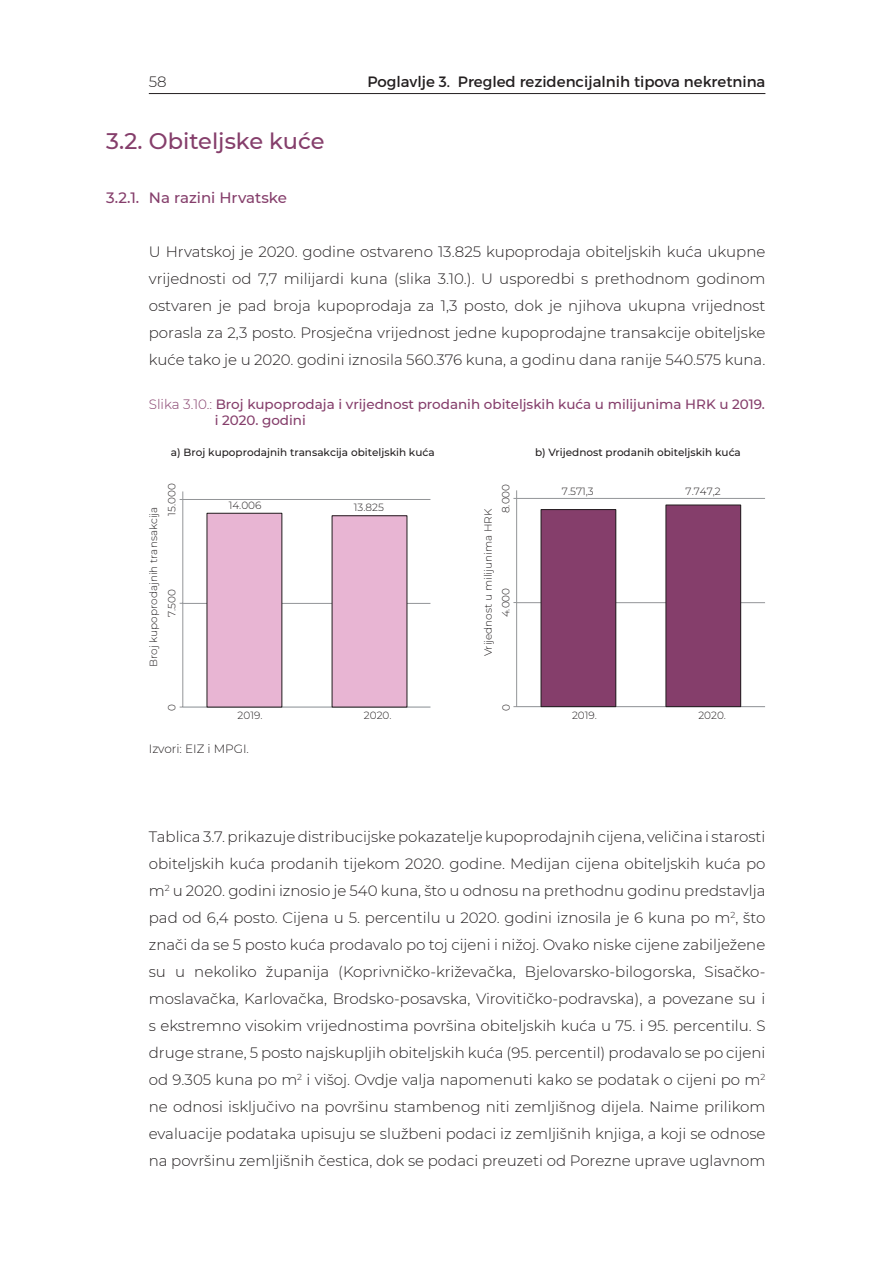
<style>
.page{position:relative;width:893px;height:1263px;background:#fff}
.page>*{position:absolute;margin:0;border:0;box-sizing:border-box;transform-origin:0 0}
.t1{font:500 22.5px "Montserrat";color:#853e6b}
.t2{font:300 15px/27px "Montserrat";color:#231f20;text-align:justify}
.t3{font:15px "Montserrat";color:#231f20}
.t4{font:500 15px "Montserrat";color:#853e6b}
.t5{font:500 13.5px/16.2px "Montserrat";color:#853e6b}
.t6{font:300 12px "Montserrat";color:#231f20}
.t7{font:300 10.5px "Montserrat";color:#231f20}
.t8{font:500 10.5px "Montserrat";color:#231f20}
.s1{font-weight:300}
</style>
<div class="page">
<hr style="left:149px;top:93px;width:616px;height:1px;background:#231f20">
<hr style="left:183px;top:491px;width:1px;height:216px;background:#939598">
<hr style="left:183px;top:707px;width:247px;height:1px;background:#939598">
<hr style="left:516px;top:490px;width:1px;height:217px;background:#939598">
<hr style="left:517px;top:706px;width:248px;height:1px;background:#939598">
<hr style="left:183px;top:603px;width:247px;height:1px;background:#939598">
<hr style="left:183px;top:499px;width:247px;height:1px;background:#939598">
<hr style="left:517px;top:602px;width:248px;height:1px;background:#939598">
<hr style="left:517px;top:498px;width:248px;height:1px;background:#939598">
<div style="left:207px;top:513px;width:75px;height:194px;background:#e8b5d3"></div>
<div style="left:332px;top:516px;width:75px;height:191px;background:#e8b5d3"></div>
<div style="left:541px;top:510px;width:75px;height:197px;background:#853e6b"></div>
<div style="left:541px;top:509px;width:75px;height:198px;border:1px solid #231f20"></div>
<div style="left:666px;top:505px;width:75px;height:202px;background:#853e6b"></div>
<div style="left:665px;top:505px;width:76px;height:202px;border:1px solid #231f20"></div>
<p class="t2" style="left:149px;top:68px;width:19px">58</p>
<p class="t3" style="left:367px;top:73px;width:399px">Poglavlje 3. Pregled rezidencijalnih tipova nekretnina</p>
<h1 class="t1" style="left:106px;top:126px;width:220px">3.2. Obiteljske kuće</h1>
<p class="t4" style="left:106px;top:188px;width:182px">3.2.1. Na razini Hrvatske</p>
<p class="t2" style="left:149px;top:238px;width:618px">U Hrvatskoj je 2020. godine ostvareno 13.825 kupoprodaja obiteljskih kuća ukupne vrijednosti od 7,7 milijardi kuna (slika 3.10.). U usporedbi s prethodnom godinom ostvaren je pad broja kupoprodaja za 1,3 posto, dok je njihova ukupna vrijednost porasla za 2,3 posto. Prosječna vrijednost jedne kupoprodajne transakcije obiteljske kuće tako je u 2020. godini iznosila 560.376 kuna, a godinu dana ranije 540.575 kuna.</p>
<p class="t5" style="left:215px;top:395px;width:552px;text-indent:-66px"><span class="s1">Slika 3.10.:</span> Broj kupoprodaja i vrijednost prodanih obiteljskih kuća u milijunima HRK u 2019. i 2020. godini</p>
<p class="t8" style="left:171px;top:448px;width:265px">a) Broj kupoprodajnih transakcija obiteljskih kuća</p>
<p class="t8" style="left:535px;top:448px;width:207px">b) Vrijednost prodanih obiteljskih kuća</p>
<p class="t7" style="left:149px;top:667px;width:162px;rotate:-90deg">Broj kupoprodajnih transakcija</p>
<p class="t7" style="left:168px;top:516px;width:34px;rotate:-90deg">15.000</p>
<p class="t7" style="left:562px;top:487px;width:33px">7.571,3</p>
<p class="t7" style="left:686px;top:487px;width:37px">7.747,2</p>
<p class="t7" style="left:502px;top:513px;width:31px;rotate:-90deg">8.000</p>
<p class="t7" style="left:229px;top:501px;width:34px">14.006</p>
<p class="t7" style="left:354px;top:503px;width:31px">13.825</p>
<p class="t7" style="left:484px;top:656px;width:149px;rotate:-90deg">Vrijednost u milijunima HRK</p>
<p class="t7" style="left:502px;top:617px;width:31px;rotate:-90deg">4.000</p>
<p class="t7" style="left:168px;top:617px;width:29px;rotate:-90deg">7.500</p>
<p class="t7" style="left:168px;top:710px;width:8px;rotate:-90deg">0</p>
<p class="t7" style="left:502px;top:711px;width:8px;rotate:-90deg">0</p>
<p class="t6" style="left:149px;top:740px;width:102px">Izvori: EIZ i MPGI.</p>
<p class="t7" style="left:238px;top:711px;width:26px">2019.</p>
<p class="t7" style="left:364px;top:711px;width:29px">2020.</p>
<p class="t7" style="left:572px;top:711px;width:26px">2019.</p>
<p class="t7" style="left:698px;top:711px;width:29px">2020.</p>
<p class="t2" style="left:149px;top:823px;width:618px">Tablica 3.7. prikazuje distribucijske pokazatelje kupoprodajnih cijena, veličina i starosti obiteljskih kuća prodanih tijekom 2020. godine. Medijan cijena obiteljskih kuća po m<sup>2</sup> u 2020. godini iznosio je 540 kuna, što u odnosu na prethodnu godinu predstavlja pad od 6,4 posto. Cijena u 5. percentilu u 2020. godini iznosila je 6 kuna po m<sup>2</sup>, što znači da se 5 posto kuća prodavalo po toj cijeni i nižoj. Ovako niske cijene zabilježene su u nekoliko županija (Koprivničko-križevačka, Bjelovarsko-bilogorska, Sisačko&shy;moslavačka, Karlovačka, Brodsko-posavska, Virovitičko-podravska), a povezane su i s ekstremno visokim vrijednostima površina obiteljskih kuća u 75. i 95. percentilu. S druge strane, 5 posto najskupljih obiteljskih kuća (95. percentil) prodavalo se po cijeni od 9.305 kuna po m<sup>2</sup> i višoj. Ovdje valja napomenuti kako se podatak o cijeni po m<sup>2 </sup>ne odnosi isključivo na površinu stambenog niti zemljišnog dijela. Naime prilikom evaluacije podataka upisuju se službeni podaci iz zemljišnih knjiga, a koji se odnose na površinu zemljišnih čestica, dok se podaci preuzeti od Porezne uprave uglavnom</p>
</div>
